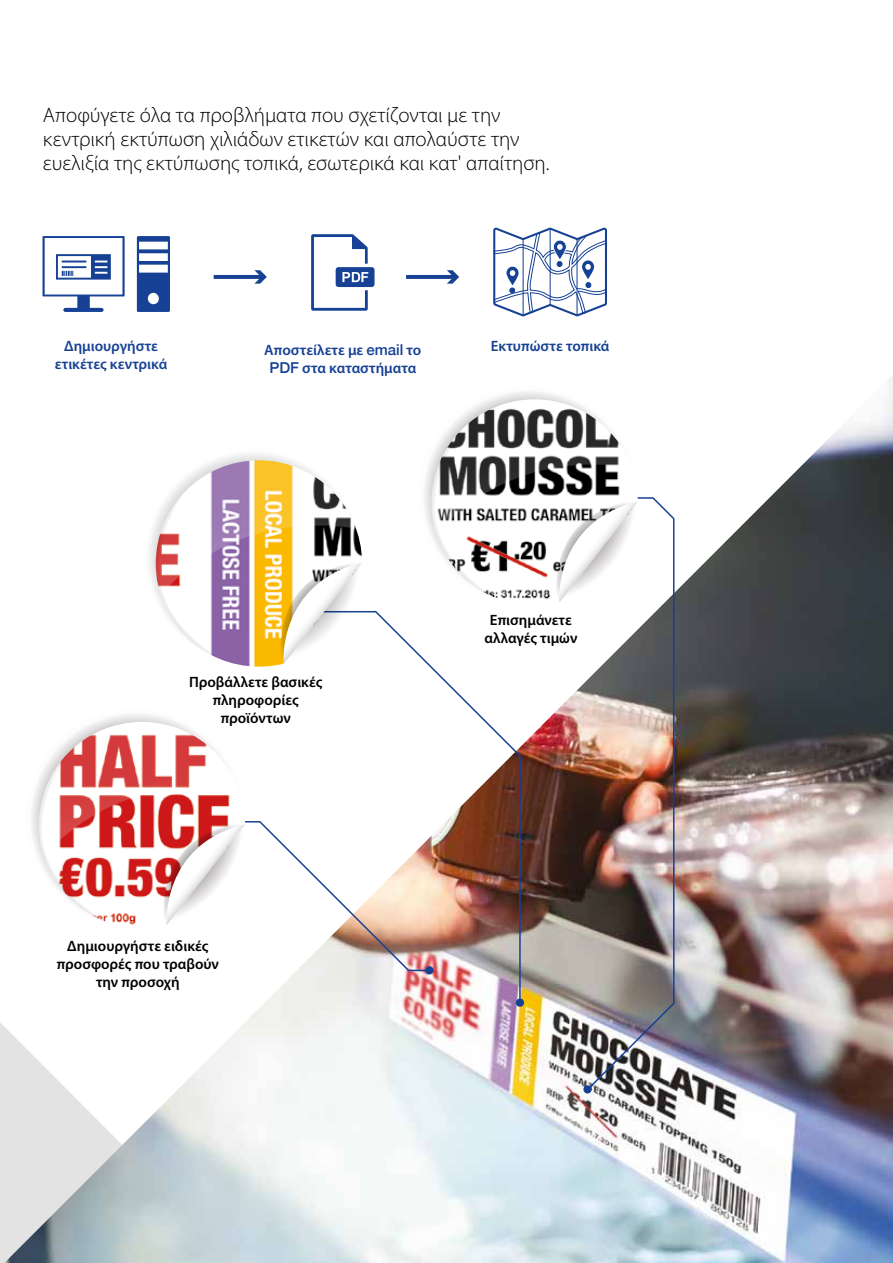
<style>
.page{position:relative;width:893px;height:1263px;background:#fff}
.page>*{position:absolute;margin:0;border:0;box-sizing:border-box;transform-origin:0 0}
.t1{font:300 21px/24px "Myriad Pro";color:#000}
.t2{font:600 15px/18px "Myriad Pro";color:#000;text-align:center}
.t3{font:600 15px/18px "Myriad Pro";color:#164194;text-align:center}
.s1{font-family:"Helvetica Neue";font-weight:500}
</style>
<div class="page">
<svg style="left:137px;top:236px;width:33px;height:76px"></svg>
<svg style="left:43px;top:236px;width:82px;height:76px"></svg>
<svg style="left:311px;top:234px;width:64px;height:77px"></svg>
<svg style="left:493px;top:227px;width:114px;height:90px"></svg>
<svg style="left:214px;top:275px;width:40px;height:4px"></svg>
<svg style="left:254px;top:270px;width:13px;height:14px"></svg>
<svg style="left:406px;top:275px;width:41px;height:4px"></svg>
<svg style="left:447px;top:270px;width:12px;height:14px"></svg>
<img style="left:4px;top:375px;width:889px;height:888px">
<div style="left:516px;top:998px;width:8px;height:9px;background:#164194;border-radius:50%"></div>
<div style="left:583px;top:1085px;width:9px;height:8px;background:#164194;border-radius:50%"></div>
<img style="left:307px;top:610px;width:214px;height:391px">
<img style="left:587px;top:496px;width:88px;height:594px">
<svg style="left:413px;top:387px;width:230px;height:224px"></svg>
<svg style="left:431px;top:399px;width:207px;height:207px"></svg>
<svg style="left:137px;top:448px;width:230px;height:224px"></svg>
<svg style="left:156px;top:460px;width:206px;height:207px"></svg>
<svg style="left:20px;top:709px;width:230px;height:224px"></svg>
<svg style="left:39px;top:722px;width:389px;height:250px"></svg>
<p class="t1" style="left:43px;top:103px;width:508px">Αποφύγετε όλα τα προβλήματα που σχετίζονται με την κεντρική εκτύπωση χιλιάδων ετικετών και απολαύστε την ευελιξία της εκτύπωσης τοπικά, εσωτερικά και κατ' απαίτηση.</p>
<p class="t3" style="left:55px;top:337px;width:114px">Δημιουργήστε ετικέτες κεντρικά</p>
<p class="t3" style="left:264px;top:340px;width:159px">Αποστείλετε με <span class="s1">email</span> το<br><span class="s1">PDF</span> στα καταστήματα</p>
<p class="t3" style="left:491px;top:337px;width:120px">Εκτυπώστε τοπικά</p>
<p class="t2" style="left:189px;top:672px;width:135px">Προβάλλετε βασικές πληροφορίες προϊόντων</p>
<p class="t2" style="left:57px;top:937px;width:164px">Δημιουργήστε ειδικές προσφορές που τραβούν την προσοχή</p>
<p class="t2" style="left:485px;top:610px;width:94px">Επισημάνετε αλλαγές τιμών</p>
</div>
